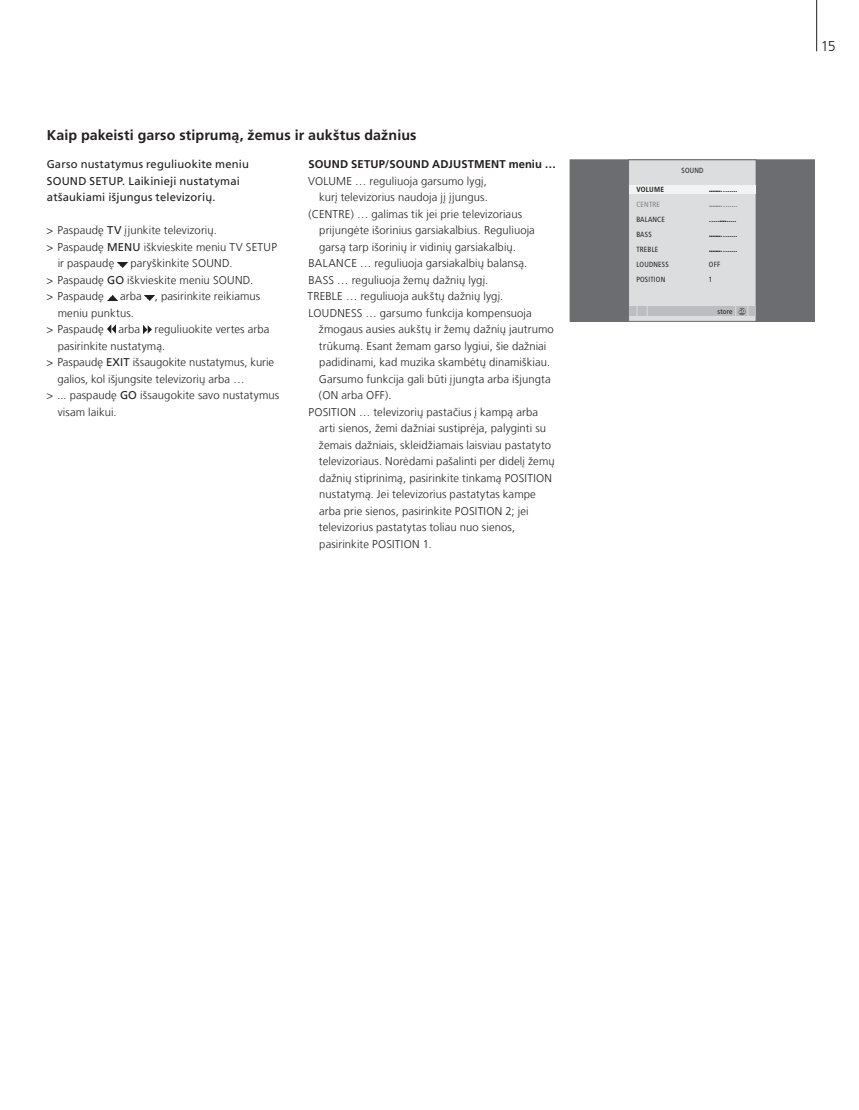
<style>
.page{position:relative;width:859px;height:1110px;background:#fff}
.page>*{position:absolute;margin:0;border:0;box-sizing:border-box;transform-origin:0 0}
.t1{font:700 14.25px "Frutiger LT Com";letter-spacing:.005em;color:#231f20}
.t2{font:300 14.25px "Frutiger LT Com";color:#231f20}
.t3{font:300 11.25px/16.5px "Frutiger LT Com";letter-spacing:.01em;color:#231f20}
.t4{font:11.25px/16.5px "Frutiger LT Com";letter-spacing:.015em;color:#231f20}
.t5{font:700 11.25px "Frutiger LT Com";letter-spacing:.01em;color:#231f20}
.t6{font:700 9px "Frutiger";color:#231f20}
.t7{font:700 9px "Frutiger";color:#808285}
.t8{font:9px "Frutiger";color:#231f20}
.t9{font:condensed 7.5px "Frutiger";letter-spacing:.025em;color:#231f20}
.t10{font:700 condensed 7.5px "Frutiger";letter-spacing:.025em;color:#231f20}
.t11{font:condensed 7.5px "Frutiger";letter-spacing:.025em;color:#808285}
.s1{font-weight:400}
.s2{font-weight:400;font-stretch:condensed;font-size:10.5px}
.s3{font-weight:700}
.s4{font-size:5.25px;color:#fff}
</style>
<div class="page">
<hr style="left:816px;top:0;width:1px;height:51px;background:#231f20">
<svg style="left:118px;top:262px;width:9px;height:5px"></svg>
<svg style="left:108px;top:295px;width:9px;height:5px"></svg>
<svg style="left:145px;top:295px;width:10px;height:5px"></svg>
<svg style="left:107px;top:325px;width:8px;height:8px"></svg>
<svg style="left:143px;top:325px;width:8px;height:8px"></svg>
<div style="left:570px;top:160px;width:245px;height:161px;background:#6c6d70"></div>
<div style="left:570px;top:160px;width:245px;height:162px;border:1px solid #6c6d70"></div>
<div style="left:628px;top:160px;width:128px;height:161px;background:#dcdddf"></div>
<div style="left:628px;top:160px;width:128px;height:162px;border:1px solid #6c6d70"></div>
<div style="left:629px;top:185px;width:127px;height:8px;background:#f2f3f4"></div>
<div style="left:629px;top:307px;width:127px;height:9px;background:#bcbdc0"></div>
<div style="left:738px;top:308px;width:8px;height:7px;background:#6c6d70;border-radius:50%"></div>
<p class="t1" style="left:47px;top:126px;width:371px">Kaip pakeisti garso stiprumą, žemus ir aukštus dažnius</p>
<p class="t4" style="left:47px;top:156px;width:204px">Garso nustatymus reguliuokite meniu<br>SOUND SETUP. Laikinieji nustatymai atšaukiami išjungus televizorių.</p>
<p class="t3" style="left:46px;top:222px;width:172px">&gt; Paspaudę <span class="s1">TV</span> įjunkite televizorių.</p>
<p class="t3" style="left:46px;top:238px;width:232px">&gt; Paspaudę <span class="s1">MENU</span> iškvieskite meniu TV SETUP</p>
<p class="t3" style="left:58px;top:255px;width:58px">ir paspaudę</p>
<p class="t5" style="left:308px;top:157px;width:249px">SOUND SETUP/SOUND ADJUSTMENT meniu …</p>
<p class="t3" style="left:308px;top:172px;width:180px">VOLUME … reguliuoja garsumo lygį,</p>
<p class="t3" style="left:319px;top:189px;width:170px">kurį televizorius naudoja jį įjungus.</p>
<p class="t3" style="left:308px;top:205px;width:215px">(CENTRE) … galimas tik jei prie televizoriaus</p>
<p class="t3" style="left:319px;top:222px;width:217px">prijungėte išorinius garsiakalbius. Reguliuoja</p>
<p class="t3" style="left:319px;top:238px;width:198px">garsą tarp išorinių ir vidinių garsiakalbių.</p>
<p class="t3" style="left:309px;top:255px;width:220px">BALANCE … reguliuoja garsiakalbių balansą.</p>
<p class="t3" style="left:309px;top:271px;width:181px">BASS … reguliuoja žemų dažnių lygį.</p>
<p class="t3" style="left:307px;top:288px;width:197px">TREBLE … reguliuoja aukštų dažnių lygį.</p>
<p class="t3" style="left:309px;top:304px;width:225px">LOUDNESS … garsumo funkcija kompensuoja</p>
<p class="t3" style="left:319px;top:321px;width:236px">žmogaus ausies aukštų ir žemų dažnių jautrumo</p>
<p class="t3" style="left:319px;top:337px;width:229px">trūkumą. Esant žemam garso lygiui, šie dažniai</p>
<p class="t3" style="left:319px;top:354px;width:232px">padidinami, kad muzika skambėtų dinamiškiau.</p>
<p class="t3" style="left:319px;top:370px;width:233px">Garsumo funkcija gali būti įjungta arba išjungta</p>
<p class="t3" style="left:319px;top:387px;width:74px">(ON arba OFF).</p>
<p class="t3" style="left:309px;top:403px;width:231px">POSITION … televizorių pastačius į kampą arba</p>
<p class="t3" style="left:319px;top:420px;width:228px">arti sienos, žemi dažniai sustiprėja, palyginti su</p>
<p class="t3" style="left:319px;top:436px;width:234px">žemais dažniais, skleidžiamais laisviau pastatyto</p>
<p class="t3" style="left:319px;top:453px;width:237px">televizoriaus. Norėdami pašalinti per didelį žemų</p>
<p class="t3" style="left:319px;top:469px;width:234px">dažnių stiprinimą, pasirinkite tinkamą POSITION</p>
<p class="t3" style="left:319px;top:486px;width:218px">nustatymą. Jei televizorius pastatytas kampe</p>
<p class="t3" style="left:319px;top:502px;width:211px">arba prie sienos, pasirinkite POSITION 2; jei</p>
<p class="t3" style="left:319px;top:519px;width:198px">televizorius pastatytas toliau nuo sienos,</p>
<p class="t3" style="left:319px;top:535px;width:114px">pasirinkite POSITION 1.</p>
<p class="t3" style="left:46px;top:255px;width:208px;text-indent:84px">paryškinkite SOUND.<br>&gt; Paspaudę <span class="s1">GO</span> iškvieskite meniu SOUND. &gt; Paspaudę</p>
<p class="t3" style="left:120px;top:288px;width:142px">arba , pasirinkite reikiamus</p>
<p class="t3" style="left:58px;top:304px;width:78px">meniu punktus.</p>
<p class="t3" style="left:46px;top:321px;width:59px">&gt; Paspaudę</p>
<p class="t3" style="left:118px;top:321px;width:23px">arba</p>
<p class="t3" style="left:155px;top:321px;width:116px">reguliuokite vertes arba</p>
<p class="t3" style="left:58px;top:337px;width:109px">pasirinkite nustatymą.</p>
<p class="t3" style="left:46px;top:354px;width:229px">&gt; Paspaudę <span class="s1">EXIT</span> išsaugokite nustatymus, kurie</p>
<p class="t3" style="left:58px;top:370px;width:188px">galios, kol išjungsite televizorių arba …</p>
<p class="t3" style="left:46px;top:387px;width:234px">&gt; ... paspaudę <span class="s1">GO</span> išsaugokite savo nustatymus</p>
<p class="t3" style="left:58px;top:403px;width:61px">visam laikui.</p>
<p class="t9" style="left:681px;top:166px;width:24px">SOUND</p>
<p class="t10" style="left:636px;top:185px;width:29px">VOLUME</p>
<p class="t6" style="left:709px;top:183px;width:30px">.......<span class="s2">.</span><span class="s1">.......</span></p>
<p class="t11" style="left:636px;top:200px;width:25px">CENTRE</p>
<p class="t7" style="left:709px;top:198px;width:30px">.......<span class="s2">.</span><span class="s1">.......</span></p>
<p class="t9" style="left:636px;top:215px;width:30px">BALANCE</p>
<p class="t8" style="left:709px;top:213px;width:29px">.....<span class="s3">....</span>.....</p>
<p class="t9" style="left:636px;top:230px;width:17px">BASS</p>
<p class="t6" style="left:709px;top:228px;width:30px">.......<span class="s2">.</span><span class="s1">.......</span></p>
<p class="t9" style="left:636px;top:245px;width:24px">TREBLE</p>
<p class="t6" style="left:709px;top:243px;width:30px">.......<span class="s2">.</span><span class="s1">.......</span></p>
<p class="t9" style="left:636px;top:260px;width:34px">LOUDNESS</p>
<p class="t9" style="left:709px;top:260px;width:13px">OFF</p>
<p class="t9" style="left:636px;top:275px;width:30px">POSITION</p>
<p class="t9" style="left:709px;top:275px;width:5px">1</p>
<p class="t9" style="left:717px;top:307px;width:29px">store <span class="s4">GO</span></p>
<p class="t2" style="left:821px;top:38px;width:16px">15</p>
</div>
